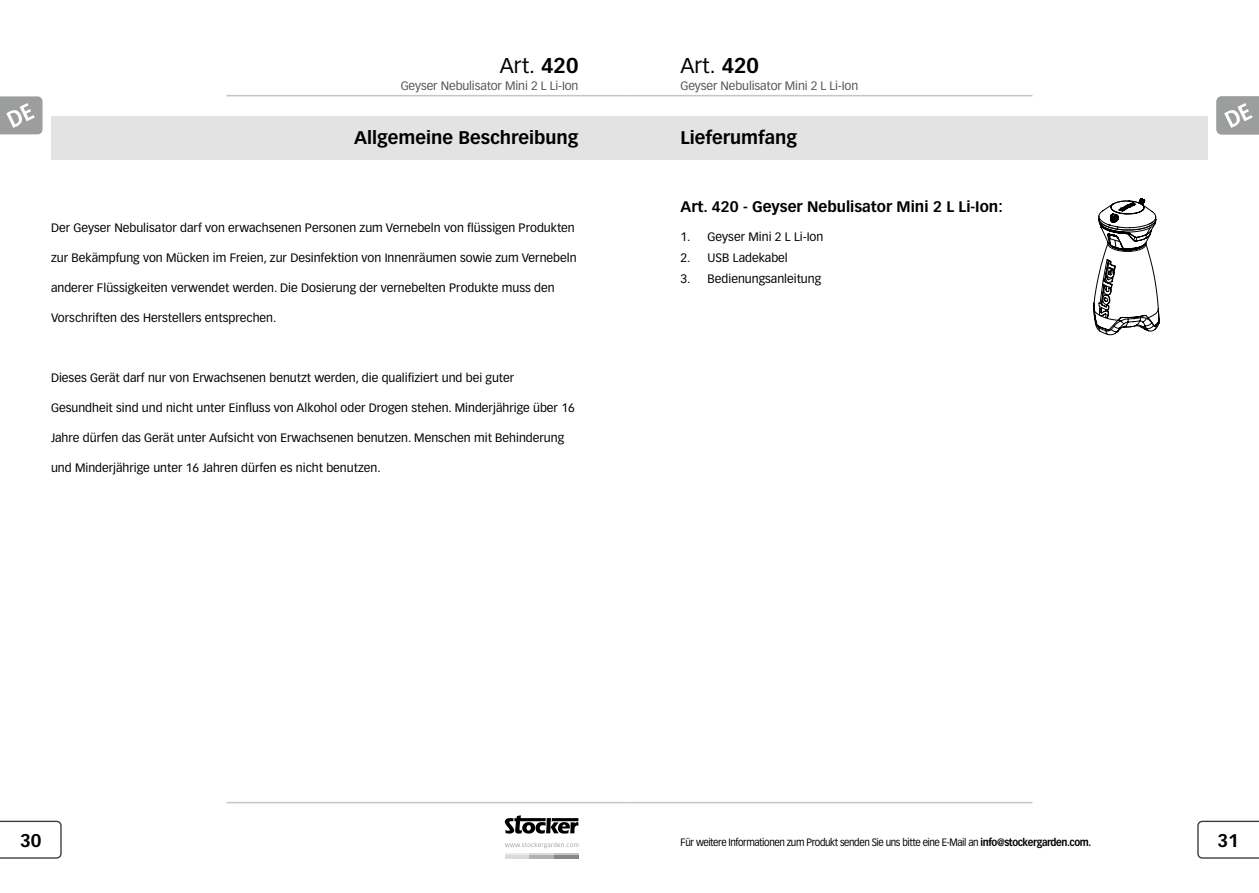
<style>
.page{position:relative;width:1259px;height:893px;background:#fff}
.page>*{position:absolute;margin:0;border:0;box-sizing:border-box;transform-origin:0 0}
.t1{font:21px "Vectora LT Std";color:#000}
.t2{font:700 18px "Vectora LT Std";color:#000}
.t3{font:700 15px "Vectora LT Std";color:#000}
.t4{font:12px "Vectora LT Std";color:#000}
.t5{font:12px "Vectora LT Std";letter-spacing:-.01em;color:#565656}
.t6{font:10.5px "Vectora LT Std";letter-spacing:-.04em;color:#000;scale:.91 1}
.s1{font-weight:700}
</style>
<div class="page">
<svg style="left:1197px;top:821px;width:62px;height:38px"></svg>
<svg style="left:0;top:821px;width:62px;height:38px"></svg>
<hr style="left:226px;top:95px;width:403px;height:1px;background:#c5c6c6">
<hr style="left:629px;top:95px;width:403px;height:1px;background:#c5c6c6">
<hr style="left:226px;top:802px;width:403px;height:1px;background:#c5c6c6">
<hr style="left:629px;top:802px;width:403px;height:1px;background:#c5c6c6">
<svg style="left:505px;top:815px;width:73px;height:19px"></svg>
<svg style="left:505px;top:842px;width:73px;height:6px"></svg>
<hr style="left:505px;top:853px;width:24px;height:2px;background:#ececed">
<hr style="left:529px;top:853px;width:25px;height:2px;background:#dadada">
<hr style="left:554px;top:853px;width:24px;height:2px;background:#c5c6c6">
<hr style="left:505px;top:855px;width:24px;height:4px;background:#dadada">
<hr style="left:529px;top:855px;width:25px;height:4px;background:#b1b2b3">
<hr style="left:554px;top:855px;width:24px;height:4px;background:#878786">
<svg style="left:1216px;top:96px;width:43px;height:38px"></svg>
<svg style="left:0;top:96px;width:43px;height:38px"></svg>
<div style="left:629px;top:116px;width:579px;height:44px;background:#e3e3e3"></div>
<div style="left:51px;top:116px;width:578px;height:44px;background:#e3e3e3"></div>
<svg style="left:1093px;top:198px;width:66px;height:137px"></svg>
<h1 class="t1" style="left:500px;top:53px;width:80px">Art. <span class="s1">420</span></h1>
<p class="t5" style="left:401px;top:79px;width:179px">Geyser Nebulisator Mini 2 L Li-Ion</p>
<h1 class="t1" style="left:680px;top:53px;width:80px">Art. <span class="s1">420</span></h1>
<p class="t5" style="left:680px;top:79px;width:179px">Geyser Nebulisator Mini 2 L Li-Ion</p>
<h2 class="t2" style="left:354px;top:126px;width:226px">Allgemeine Beschreibung</h2>
<h2 class="t2" style="left:680px;top:126px;width:118px">Lieferumfang</h2>
<p class="t4" style="left:51px;top:221px;width:525px">Der Geyser Nebulisator darf von erwachsenen Personen zum Vernebeln von flüssigen Produkten</p>
<p class="t4" style="left:51px;top:251px;width:527px">zur Bekämpfung von Mücken im Freien, zur Desinfektion von Innenräumen sowie zum Vernebeln</p>
<p class="t4" style="left:51px;top:281px;width:505px">anderer Flüssigkeiten verwendet werden. Die Dosierung der vernebelten Produkte muss den</p>
<p class="t4" style="left:51px;top:311px;width:227px">Vorschriften des Herstellers entsprechen.</p>
<p class="t4" style="left:51px;top:371px;width:465px">Dieses Gerät darf nur von Erwachsenen benutzt werden, die qualifiziert und bei guter</p>
<p class="t4" style="left:51px;top:401px;width:525px">Gesundheit sind und nicht unter Einfluss von Alkohol oder Drogen stehen. Minderjährige über 16</p>
<p class="t4" style="left:51px;top:431px;width:514px">Jahre dürfen das Gerät unter Aufsicht von Erwachsenen benutzen. Menschen mit Behinderung</p>
<p class="t4" style="left:51px;top:461px;width:331px">und Minderjährige unter 16 Jahren dürfen es nicht benutzen.</p>
<p class="t3" style="left:680px;top:198px;width:324px">Art. 420 - Geyser Nebulisator Mini 2 L Li-Ion:</p>
<p class="t4" style="left:680px;top:230px;width:144px">1. Geyser Mini 2 L Li-Ion</p>
<p class="t4" style="left:680px;top:251px;width:109px">2. USB Ladekabel</p>
<p class="t4" style="left:680px;top:272px;width:142px">3. Bedienungsanleitung</p>
<h2 class="t2" style="left:20px;top:829px;width:23px">30</h2>
<h2 class="t2" style="left:1217px;top:829px;width:23px">31</h2>
<p class="t6" style="left:680px;top:836px;width:453px">Für weitere Informationen zum Produkt senden Sie uns bitte eine E-Mail an <span class="s1">info@stockergarden.com.</span></p>
</div>
